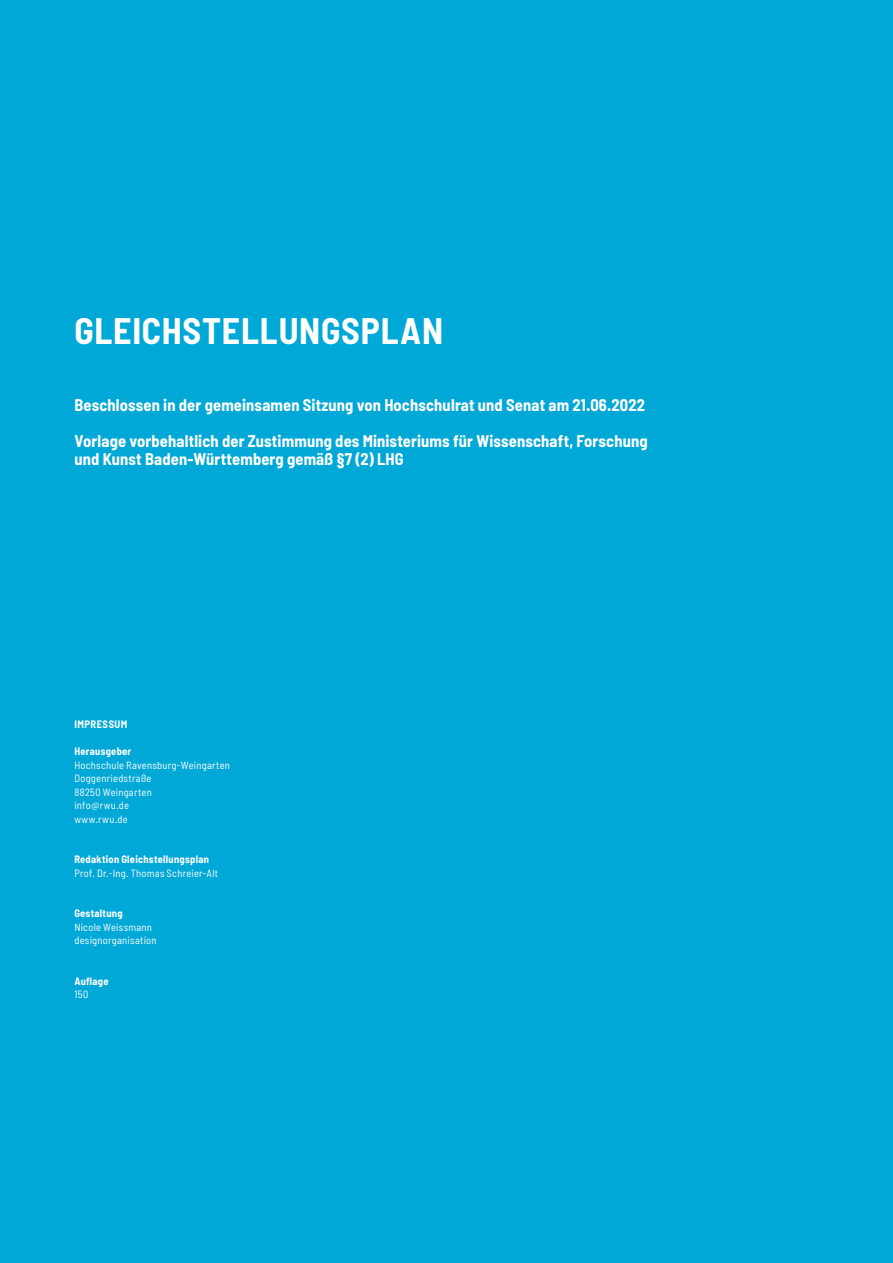
<style>
.page{position:relative;width:893px;height:1263px;background:#00a8d7}
.page>*{position:absolute;margin:0;border:0;box-sizing:border-box;transform-origin:0 0}
.t1{font:700 semi-condensed 36px "Barlow";letter-spacing:.02em;color:#fff}
.t2{font:700 semi-condensed 16.5px/36px "Barlow";letter-spacing:.01em;color:#fff}
.t3{font:semi-condensed 10.5px/13.5px "Barlow";letter-spacing:.025em;color:#fff}
.t4{font:700 semi-condensed 10.5px "Barlow";letter-spacing:.025em;color:#fff}
.t5{font:700 semi-condensed 10.5px "Barlow";letter-spacing:.05em;color:#fff}
</style>
<div class="page">
<h1 class="t1" style="left:74px;top:309px;width:370px">GLEICHSTELLUNGSPLAN</h1>
<p class="t2" style="left:74px;top:387px;width:575px">Beschlossen in der gemeinsamen Sitzung von Hochschulrat und Senat am 21.06.2022<br>Vorlage vorbehaltlich der Zustimmung des Ministeriums für Wissenschaft, Forschung</p>
<p class="t2" style="left:74px;top:441px;width:331px">und Kunst Baden-Württemberg gemäß §7 (2) LHG</p>
<p class="t5" style="left:74px;top:718px;width:55px">IMPRESSUM</p>
<p class="t4" style="left:74px;top:745px;width:58px">Herausgeber</p>
<p class="t3" style="left:74px;top:758px;width:157px">Hochschule Ravensburg-Weingarten<br>Doggenriedstraße<br>88250 Weingarten<br>info@rwu.de<br>www.rwu.de</p>
<p class="t4" style="left:74px;top:853px;width:136px">Redaktion Gleichstellungsplan</p>
<p class="t3" style="left:74px;top:866px;width:145px">Prof. Dr.-Ing. Thomas Schreier-Alt</p>
<p class="t4" style="left:74px;top:907px;width:50px">Gestaltung</p>
<p class="t3" style="left:74px;top:920px;width:84px">Nicole Weissmann designorganisation</p>
<p class="t4" style="left:74px;top:974px;width:36px">Auflage</p>
<p class="t3" style="left:74px;top:987px;width:15px">150</p>
</div>
